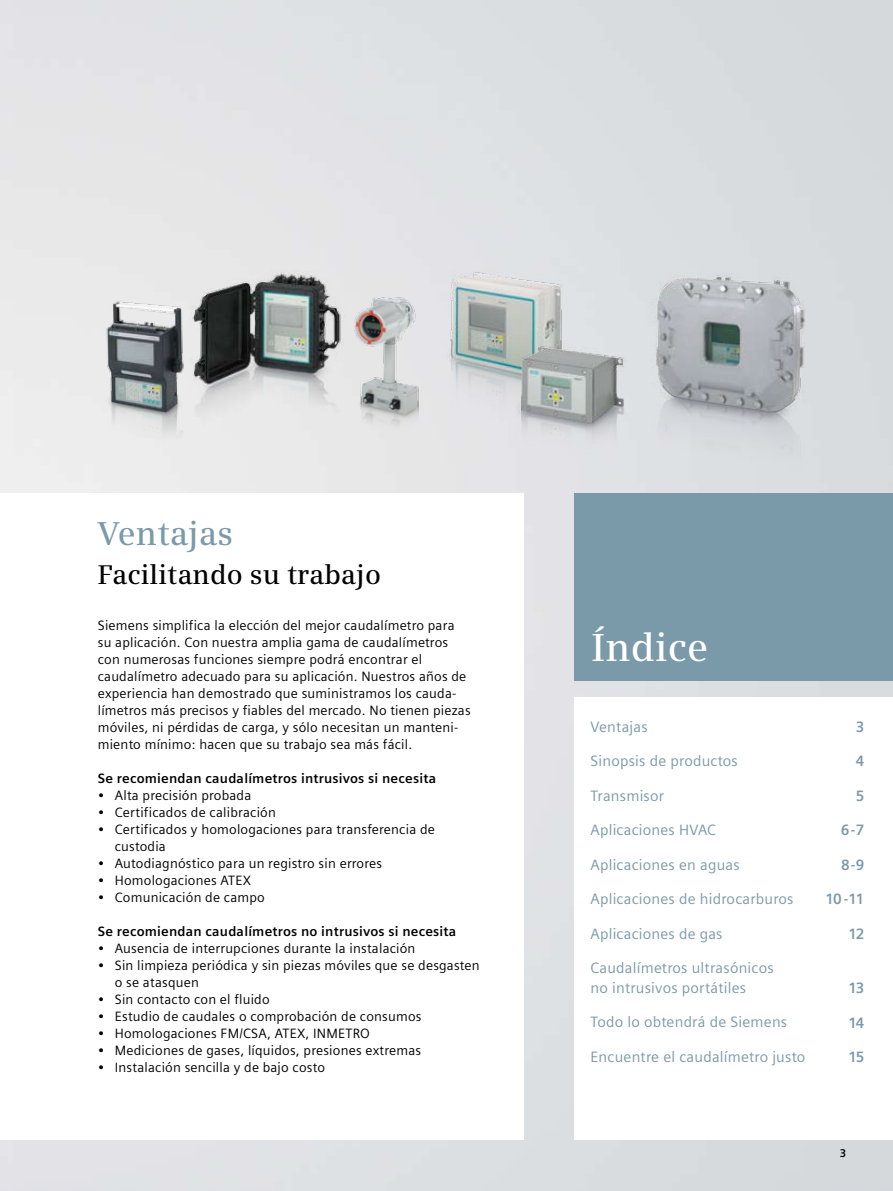
<style>
.page{position:relative;width:893px;height:1191px;background:#fff}
.page>*{position:absolute;margin:0;border:0;box-sizing:border-box;transform-origin:0 0}
.t1{font:600 39px "Siemens Serif OT";letter-spacing:.005em;color:#fff}
.t2{font:600 33px "Siemens Serif OT";letter-spacing:.005em;color:#7b9aa9}
.t3{font:600 27px "Siemens Serif OT";letter-spacing:.005em;color:#000}
.t4{font:15px/19.5px "Siemens Sans OT";letter-spacing:.015em;color:#7b9aa9}
.t5{font:700 15px "Siemens Sans OT";letter-spacing:-.1em;color:#7b9aa9}
.t6{font:13.5px/17px "Siemens Sans OT";letter-spacing:.015em;color:#000}
.t7{font:700 13.5px "Siemens Sans OT";letter-spacing:.015em;color:#000}
.t8{font:700 11.25px "Siemens Sans OT";color:#000}
</style>
<div class="page">
<div style="left:574px;top:493px;width:319px;height:187px;background:#7b9aa9"></div>
<img style="left:182px;top:270px;width:165px;height:171px">
<img style="left:101px;top:296px;width:87px;height:159px">
<img style="left:642px;top:265px;width:180px;height:207px">
<img style="left:434px;top:262px;width:144px;height:181px">
<img style="left:506px;top:338px;width:125px;height:117px">
<img style="left:350px;top:293px;width:74px;height:153px">
<div style="left:0;top:0;width:13px;height:1191px;background:#e8e8e9"></div>
<div style="left:0;top:493px;width:13px;height:647px;background:#fff"></div>
<h2 class="t2" style="left:98px;top:514px;width:137px">Ventajas</h2>
<h3 class="t3" style="left:98px;top:558px;width:285px">Facilitando su trabajo</h3>
<p class="t6" style="left:98px;top:616px;width:374px">Siemens simplifica la elección del mejor caudalímetro para su aplicación. Con nuestra amplia gama de caudalímetros con numerosas funciones siempre podrá encontrar el caudalímetro adecuado para su aplicación. Nuestros años de experiencia han demostrado que suministramos los cauda&shy;límetros más precisos y fiables del mercado. No tienen piezas móviles, ni pérdidas de carga, y sólo necesitan un manteni&shy;miento mínimo: hacen que su trabajo sea más fácil.</p>
<p class="t7" style="left:98px;top:770px;width:340px">Se recomiendan caudalímetros intrusivos si necesita</p>
<p class="t6" style="left:98px;top:786px;width:155px">• Alta precisión probada</p>
<p class="t6" style="left:98px;top:803px;width:180px">• Certificados de calibración</p>
<p class="t6" style="left:115px;top:820px;width:322px;text-indent:-17px">• Certificados y homologaciones para transferencia de custodia</p>
<p class="t6" style="left:98px;top:854px;width:286px">• Autodiagnóstico para un registro sin errores</p>
<p class="t6" style="left:98px;top:871px;width:155px">• Homologaciones ATEX</p>
<p class="t6" style="left:98px;top:888px;width:168px">• Comunicación de campo</p>
<p class="t7" style="left:98px;top:923px;width:360px">Se recomiendan caudalímetros no intrusivos si necesita</p>
<p class="t6" style="left:98px;top:939px;width:319px">• Ausencia de interrupciones durante la instalación</p>
<p class="t6" style="left:115px;top:956px;width:366px;text-indent:-17px">• Sin limpieza periódica y sin piezas móviles que se desgasten o se atasquen</p>
<p class="t6" style="left:98px;top:990px;width:173px">• Sin contacto con el fluido</p>
<p class="t6" style="left:98px;top:1007px;width:325px">• Estudio de caudales o comprobación de consumos</p>
<p class="t6" style="left:98px;top:1024px;width:274px">• Homologaciones FM/CSA, ATEX, INMETRO</p>
<p class="t6" style="left:98px;top:1041px;width:325px">• Mediciones de gases, líquidos, presiones extremas</p>
<p class="t6" style="left:98px;top:1058px;width:229px">• Instalación sencilla y de bajo costo</p>
<h1 class="t1" style="left:592px;top:624px;width:118px">Índice</h1>
<p class="t4" style="left:590px;top:716px;width:59px">Ventajas</p>
<p class="t4" style="left:590px;top:751px;width:149px">Sinopsis de productos</p>
<p class="t4" style="left:590px;top:785px;width:75px">Transmisor</p>
<p class="t4" style="left:590px;top:820px;width:127px">Aplicaciones HVAC</p>
<p class="t4" style="left:590px;top:854px;width:151px">Aplicaciones en aguas</p>
<p class="t4" style="left:590px;top:889px;width:205px">Aplicaciones de hidrocarburos</p>
<p class="t4" style="left:590px;top:923px;width:134px">Aplicaciones de gas</p>
<p class="t4" style="left:590px;top:958px;width:185px">Caudalímetros ultrasónicos no intrusivos portátiles</p>
<p class="t4" style="left:590px;top:1012px;width:198px">Todo lo obtendrá de Siemens</p>
<p class="t4" style="left:590px;top:1046px;width:216px">Encuentre el caudalímetro justo</p>
<p class="t5" style="left:856px;top:718px;width:10px">3</p>
<p class="t5" style="left:856px;top:752px;width:10px">4</p>
<p class="t5" style="left:856px;top:787px;width:10px">5</p>
<p class="t5" style="left:841px;top:821px;width:25px">6-7</p>
<p class="t5" style="left:841px;top:856px;width:25px">8-9</p>
<p class="t5" style="left:826px;top:890px;width:40px">10 -11</p>
<p class="t5" style="left:848px;top:925px;width:17px">12</p>
<p class="t5" style="left:848px;top:979px;width:17px">13</p>
<p class="t5" style="left:848px;top:1014px;width:17px">14</p>
<p class="t5" style="left:848px;top:1048px;width:17px">15</p>
<p class="t8" style="left:840px;top:1146px;width:8px">3</p>
</div>
